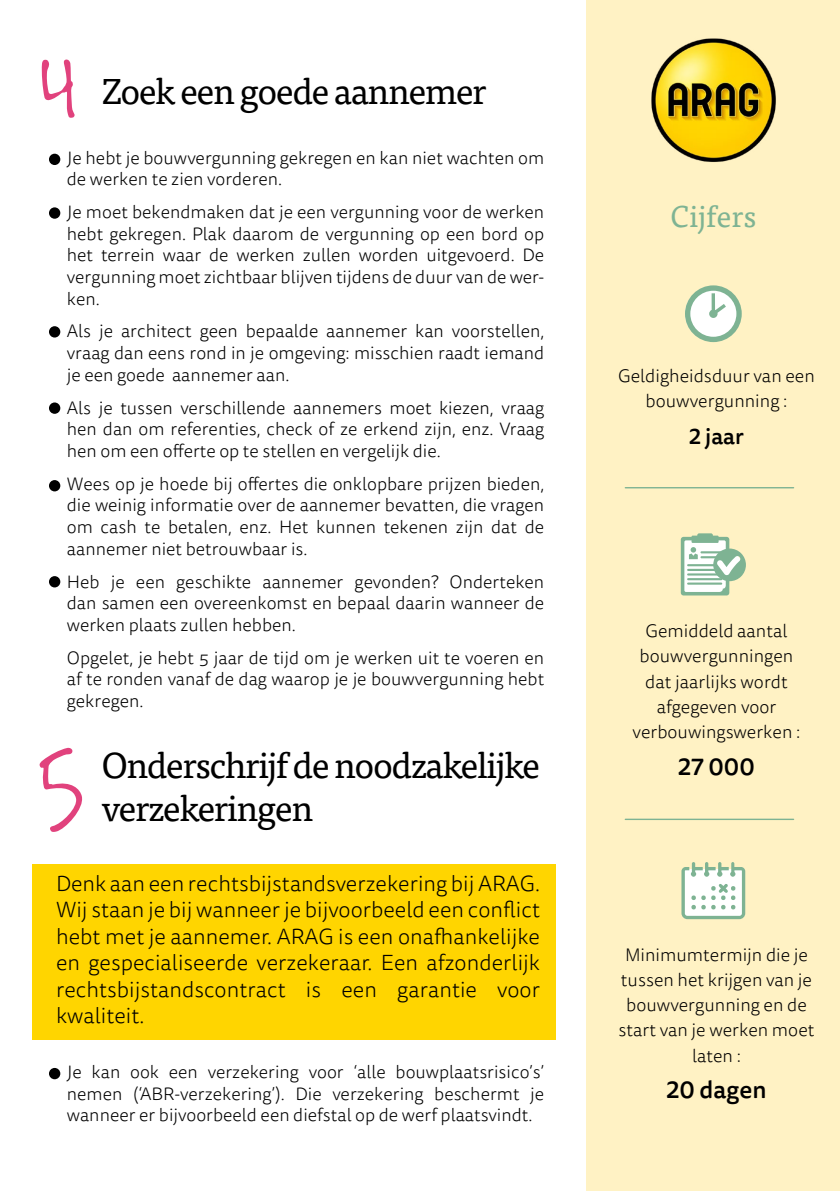
<style>
.page{position:relative;width:840px;height:1191px;background:#fff}
.page>*{position:absolute;margin:0;border:0;box-sizing:border-box;transform-origin:0 0}
.t1{font:36px "Tisa OT";letter-spacing:-.04em;color:#000}
.t2{font:30px "Tisa OT";color:#7eb393}
.t3{font:500 24px "Tisa Sans OT";color:#000}
.t4{font:300 22px/26.4px "Tisa Sans OT";color:#000;text-align:justify}
.t5{font:500 22px "Tisa Sans OT";color:#000}
.t6{font:300 18.2px/25.2px "Tisa Sans OT";color:#000;text-align:center}
.t7{font:300 18px/21.6px "Tisa Sans OT";color:#000;text-align:justify}
</style>
<div class="page">
<div style="left:586px;top:0;width:253px;height:1191px;background:#fff2c4"></div>
<hr style="left:625px;top:487px;width:168px;height:1px;background:#7eb393">
<hr style="left:625px;top:818px;width:168px;height:2px;background:#7eb393">
<img style="left:651px;top:38px;width:124px;height:124px">
<svg style="left:685px;top:285px;width:56px;height:57px"></svg>
<div style="left:33px;top:864px;width:522px;height:175px;background:#ffd500"></div>
<div style="left:49px;top:154px;width:11px;height:11px;background:#000;border-radius:50%"></div>
<div style="left:49px;top:207px;width:11px;height:12px;background:#000;border-radius:50%"></div>
<div style="left:49px;top:326px;width:11px;height:11px;background:#000;border-radius:50%"></div>
<div style="left:49px;top:402px;width:11px;height:12px;background:#000;border-radius:50%"></div>
<div style="left:49px;top:480px;width:11px;height:11px;background:#000;border-radius:50%"></div>
<div style="left:49px;top:576px;width:11px;height:11px;background:#000;border-radius:50%"></div>
<div style="left:49px;top:1068px;width:11px;height:11px;background:#000;border-radius:50%"></div>
<svg style="left:680px;top:533px;width:65px;height:62px"></svg>
<svg style="left:681px;top:862px;width:63px;height:57px"></svg>
<h1 class="t1" style="left:102px;top:70px;width:386px">Zoek een goede aannemer</h1>
<p class="t7" style="left:67px;top:148px;width:478px">Je hebt je bouwvergunning gekregen en kan niet wachten om de werken te zien vorderen.</p>
<p class="t7" style="left:67px;top:202px;width:478px">Je moet bekendmaken dat je een vergunning voor de werken hebt gekregen. Plak daarom de vergunning op een bord op het terrein waar de werken zullen worden uitgevoerd. De vergunning moet zichtbaar blijven tijdens de duur van de wer&shy;ken.</p>
<p class="t7" style="left:67px;top:321px;width:478px">Als je architect geen bepaalde aannemer kan voorstellen, vraag dan eens rond in je omgeving: misschien raadt iemand je een goede aannemer aan.</p>
<p class="t7" style="left:67px;top:398px;width:478px">Als je tussen verschillende aannemers moet kiezen, vraag hen dan om referenties, check of ze erkend zijn, enz. Vraag hen om een offerte op te stellen en vergelijk die.</p>
<p class="t7" style="left:67px;top:474px;width:478px">Wees op je hoede bij offertes die onklopbare prijzen bieden, die weinig informatie over de aannemer bevatten, die vragen om cash te betalen, enz. Het kunnen tekenen zijn dat de aannemer niet betrouwbaar is.</p>
<p class="t7" style="left:67px;top:571px;width:478px">Heb je een geschikte aannemer gevonden? Onderteken dan samen een overeenkomst en bepaal daarin wanneer de werken plaats zullen hebben.</p>
<p class="t7" style="left:67px;top:648px;width:478px">Opgelet, je hebt 5 jaar de tijd om je werken uit te voeren en af te ronden vanaf de dag waarop je je bouwvergunning hebt gekregen.</p>
<h1 class="t1" style="left:102px;top:743px;width:439px">Onderschrijf de noodzakelijke</h1>
<h1 class="t1" style="left:102px;top:787px;width:213px">verzekeringen</h1>
<p class="t4" style="left:56px;top:871px;width:485px">Denk aan een rechtsbijstandsverzekering bij ARAG.<br>Wij staan je bij wanneer je bijvoorbeeld een conflict hebt met je aannemer. ARAG is een onafhankelijke en gespecialiseerde verzekeraar. Een afzonderlijk rechtsbijstandscontract is een garantie voor kwaliteit.</p>
<p class="t7" style="left:67px;top:1062px;width:478px">Je kan ook een verzekering voor ‘alle bouwplaatsrisico’s’ nemen (‘ABR-verzekering’). Die verzekering beschermt je wanneer er bijvoorbeeld een diefstal op de werf plaatsvindt.</p>
<h2 class="t2" style="left:670px;top:199px;width:87px">Cijfers</h2>
<p class="t6" style="left:618px;top:364px;width:198px">Geldigheidsduur van een bouwvergunning :</p>
<p class="t5" style="left:688px;top:422px;width:56px">2 jaar</p>
<p class="t6" style="left:632px;top:619px;width:169px">Gemiddeld aantal bouwvergunningen dat jaarlijks wordt afgegeven voor verbouwingswerken :</p>
<h3 class="t3" style="left:677px;top:751px;width:78px">27 000</h3>
<p class="t6" style="left:618px;top:943px;width:197px">Minimumtermijn die je tussen het krijgen van je bouwvergunning en de start van je werken moet laten :</p>
<h3 class="t3" style="left:666px;top:1075px;width:101px">20 dagen</h3>
</div>
